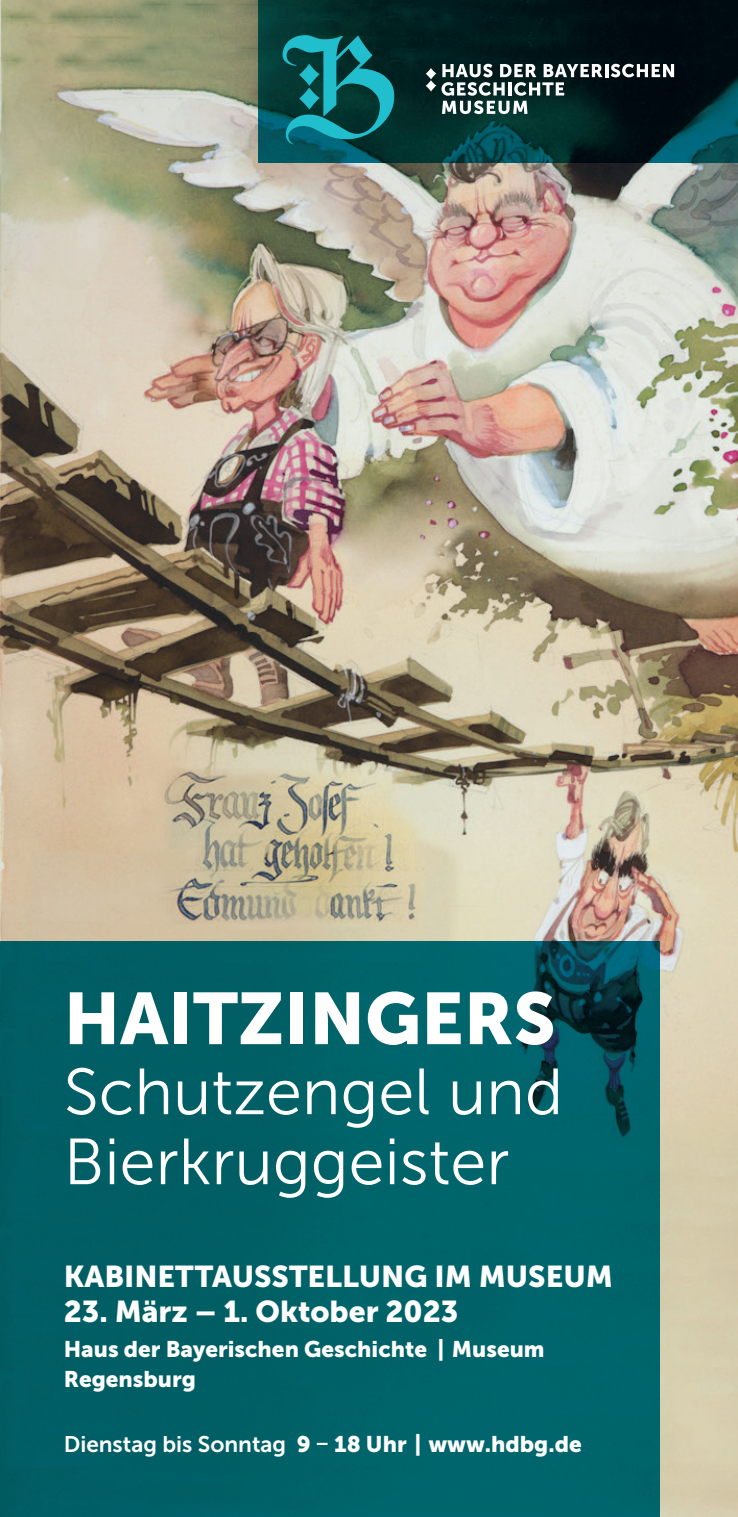
<style>
.page{position:relative;width:738px;height:1517px;background:#fff}
.page>*{position:absolute;margin:0;border:0;box-sizing:border-box;transform-origin:0 0}
.t1{font:165px "Black Knight FLF";color:#21bece}
.t2{font:72.5px "Museo Sans 900";color:#fff}
.t3{font:65px/70px "Museo Sans 300";color:#fff}
.t4{font:30px "Museo Sans 900";color:#fff}
.t5{font:22.5px/30px "Museo Sans 900";color:#fff}
.t6{font:22.5px "Museo Sans 700";color:#fff}
.s1{font-family:"Museo Sans 900"}
.s2{font-family:"Arial"}
</style>
<div class="page">
<img style="left:0;top:0;width:737px;height:1517px">
<img style="left:258px;top:0;width:479px;height:163px">
<svg style="left:425px;top:64px;width:248px;height:50px"></svg>
<div style="left:0;top:941px;width:659px;height:576px;background:#006267"></div>
<h1 class="t1" style="left:282px;top:7px;width:114px">B</h1>
<h2 class="t2" style="left:64px;top:977px;width:493px">HAITZINGERS</h2>
<h3 class="t3" style="left:64px;top:1057px;width:500px">Schutzengel und<br>Bierkruggeister</h3>
<p class="t4" style="left:64px;top:1259px;width:550px">KABINETTAUSSTELLUNG IM MUSEUM</p>
<p class="t4" style="left:64px;top:1294px;width:396px">23. März – 1. Oktober 2023</p>
<p class="t5" style="left:64px;top:1333px;width:482px">Haus der Bayerischen Geschichte | Museum<br>Regensburg</p>
<p class="t6" style="left:64px;top:1431px;width:519px">Dienstag bis Sonntag <span class="s1">9</span> <span class="s2">−</span> <span class="s1">18 Uhr | www.hdbg.de</span></p>
</div>
